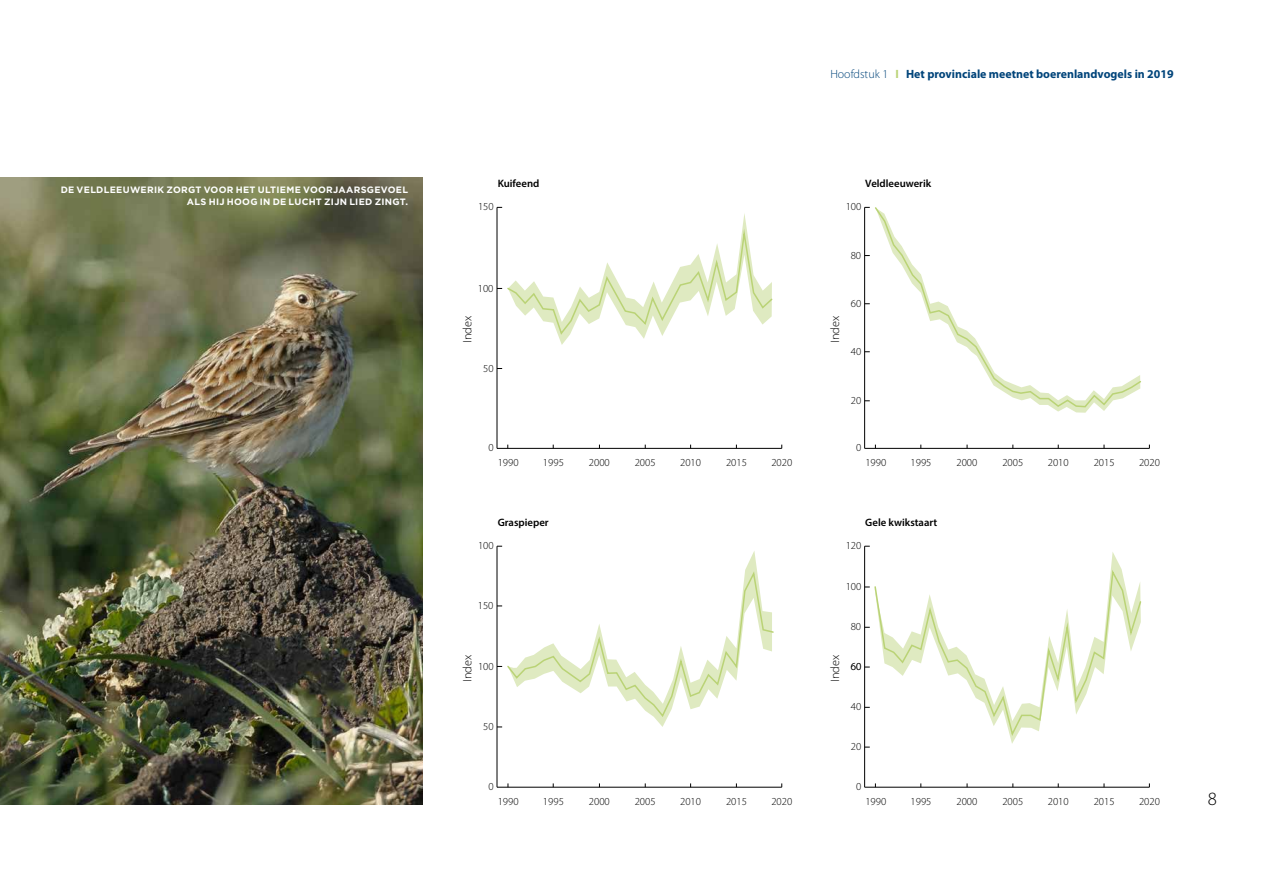
<style>
.page{position:relative;width:1263px;height:893px;background:#fff}
.page>*{position:absolute;margin:0;border:0;box-sizing:border-box;transform-origin:0 0}
.t1{font:300 18.75px "Myriad Pro";color:#000}
.t2{font:300 12.3px "Myriad Pro";color:#000}
.t3{font:700 12px "Myriad Pro";color:#00447a}
.t4{font:300 10.8px "Myriad Pro";color:#000}
.t5{font:600 10.8px "Myriad Pro";color:#000}
.t6{font:700 9.3px/11.2px "Gotham";letter-spacing:.03em;color:#fff;text-align:right}
.s1{font-weight:300}
.s2{color:#bad376}
</style>
<div class="page">
<img style="left:0;top:178px;width:422px;height:627px">
<hr style="left:497px;top:207px;width:1px;height:241px;background:#000">
<hr style="left:497px;top:448px;width:285px;height:1px;background:#000">
<svg style="left:497px;top:207px;width:276px;height:138px"></svg>
<hr style="left:497px;top:546px;width:1px;height:241px;background:#000">
<hr style="left:497px;top:787px;width:285px;height:1px;background:#000">
<svg style="left:497px;top:569px;width:277px;height:149px"></svg>
<hr style="left:864px;top:207px;width:1px;height:241px;background:#000">
<hr style="left:865px;top:448px;width:284px;height:1px;background:#000">
<svg style="left:875px;top:207px;width:266px;height:201px"></svg>
<hr style="left:864px;top:546px;width:1px;height:241px;background:#000">
<hr style="left:865px;top:787px;width:284px;height:1px;background:#000">
<svg style="left:874px;top:567px;width:268px;height:171px"></svg>
<p class="t6" style="left:61px;top:184px;width:349px">DE VELDLEEUWERIK ZORGT VOOR HET ULTIEME VOORJAARSGEVOEL<br>ALS HIJ HOOG IN DE LUCHT ZIJN LIED ZINGT.</p>
<p class="t3" style="left:830px;top:66px;width:345px"><span class="s1">Hoofdstuk 1</span> <span class="s2">I</span> Het provinciale meetnet boerenlandvogels in 2019</p>
<p class="t5" style="left:498px;top:176px;width:43px">Kuifeend</p>
<p class="t4" style="left:478px;top:201px;width:17px">150</p>
<p class="t4" style="left:478px;top:282px;width:17px">100</p>
<p class="t2" style="left:461px;top:343px;width:29px;rotate:-90deg">Index</p>
<p class="t4" style="left:483px;top:362px;width:12px">50</p>
<p class="t4" style="left:488px;top:442px;width:7px">0</p>
<p class="t4" style="left:498px;top:456px;width:22px">1990</p>
<p class="t4" style="left:543px;top:456px;width:22px">1995</p>
<p class="t4" style="left:589px;top:456px;width:22px">2000</p>
<p class="t4" style="left:635px;top:456px;width:22px">2005</p>
<p class="t4" style="left:680px;top:456px;width:22px">2010</p>
<p class="t4" style="left:726px;top:456px;width:22px">2015</p>
<p class="t4" style="left:771px;top:456px;width:22px">2020</p>
<p class="t5" style="left:498px;top:515px;width:53px">Graspieper</p>
<p class="t4" style="left:478px;top:540px;width:17px">100</p>
<p class="t4" style="left:478px;top:599px;width:17px">150</p>
<p class="t2" style="left:461px;top:682px;width:29px;rotate:-90deg">Index</p>
<p class="t4" style="left:478px;top:660px;width:17px">100</p>
<p class="t4" style="left:483px;top:720px;width:12px">50</p>
<p class="t4" style="left:488px;top:781px;width:7px">0</p>
<p class="t4" style="left:498px;top:795px;width:22px">1990</p>
<p class="t4" style="left:543px;top:795px;width:22px">1995</p>
<p class="t4" style="left:589px;top:795px;width:22px">2000</p>
<p class="t4" style="left:635px;top:795px;width:22px">2005</p>
<p class="t4" style="left:680px;top:795px;width:22px">2010</p>
<p class="t4" style="left:726px;top:795px;width:22px">2015</p>
<p class="t4" style="left:771px;top:795px;width:22px">2020</p>
<p class="t5" style="left:865px;top:176px;width:67px">Veldleeuwerik</p>
<p class="t4" style="left:846px;top:201px;width:17px">100</p>
<p class="t4" style="left:851px;top:249px;width:12px">80</p>
<p class="t2" style="left:828px;top:343px;width:29px;rotate:-90deg">Index</p>
<p class="t4" style="left:851px;top:297px;width:12px">60</p>
<p class="t4" style="left:851px;top:345px;width:12px">40</p>
<p class="t4" style="left:851px;top:394px;width:12px">20</p>
<p class="t4" style="left:856px;top:442px;width:7px">0</p>
<p class="t4" style="left:865px;top:456px;width:22px">1990</p>
<p class="t4" style="left:910px;top:456px;width:22px">1995</p>
<p class="t4" style="left:956px;top:456px;width:22px">2000</p>
<p class="t4" style="left:1002px;top:456px;width:22px">2005</p>
<p class="t4" style="left:1048px;top:456px;width:22px">2010</p>
<p class="t4" style="left:1094px;top:456px;width:22px">2015</p>
<p class="t4" style="left:1139px;top:456px;width:22px">2020</p>
<p class="t5" style="left:865px;top:515px;width:74px">Gele kwikstaart</p>
<p class="t4" style="left:846px;top:540px;width:17px">120</p>
<p class="t4" style="left:846px;top:580px;width:17px">100</p>
<p class="t4" style="left:851px;top:621px;width:12px">80</p>
<p class="t2" style="left:828px;top:682px;width:29px;rotate:-90deg">Index</p>
<p class="t4" style="left:851px;top:661px;width:12px">60</p>
<p class="t4" style="left:851px;top:701px;width:12px">40</p>
<p class="t4" style="left:851px;top:741px;width:12px">20</p>
<p class="t4" style="left:856px;top:781px;width:7px">0</p>
<p class="t4" style="left:865px;top:795px;width:22px">1990</p>
<p class="t4" style="left:910px;top:795px;width:22px">1995</p>
<p class="t4" style="left:956px;top:795px;width:22px">2000</p>
<p class="t4" style="left:1002px;top:795px;width:22px">2005</p>
<p class="t4" style="left:1048px;top:795px;width:22px">2010</p>
<p class="t4" style="left:1094px;top:795px;width:22px">2015</p>
<p class="t4" style="left:1139px;top:795px;width:22px">2020</p>
<h1 class="t1" style="left:1208px;top:788px;width:11px">8</h1>
</div>
